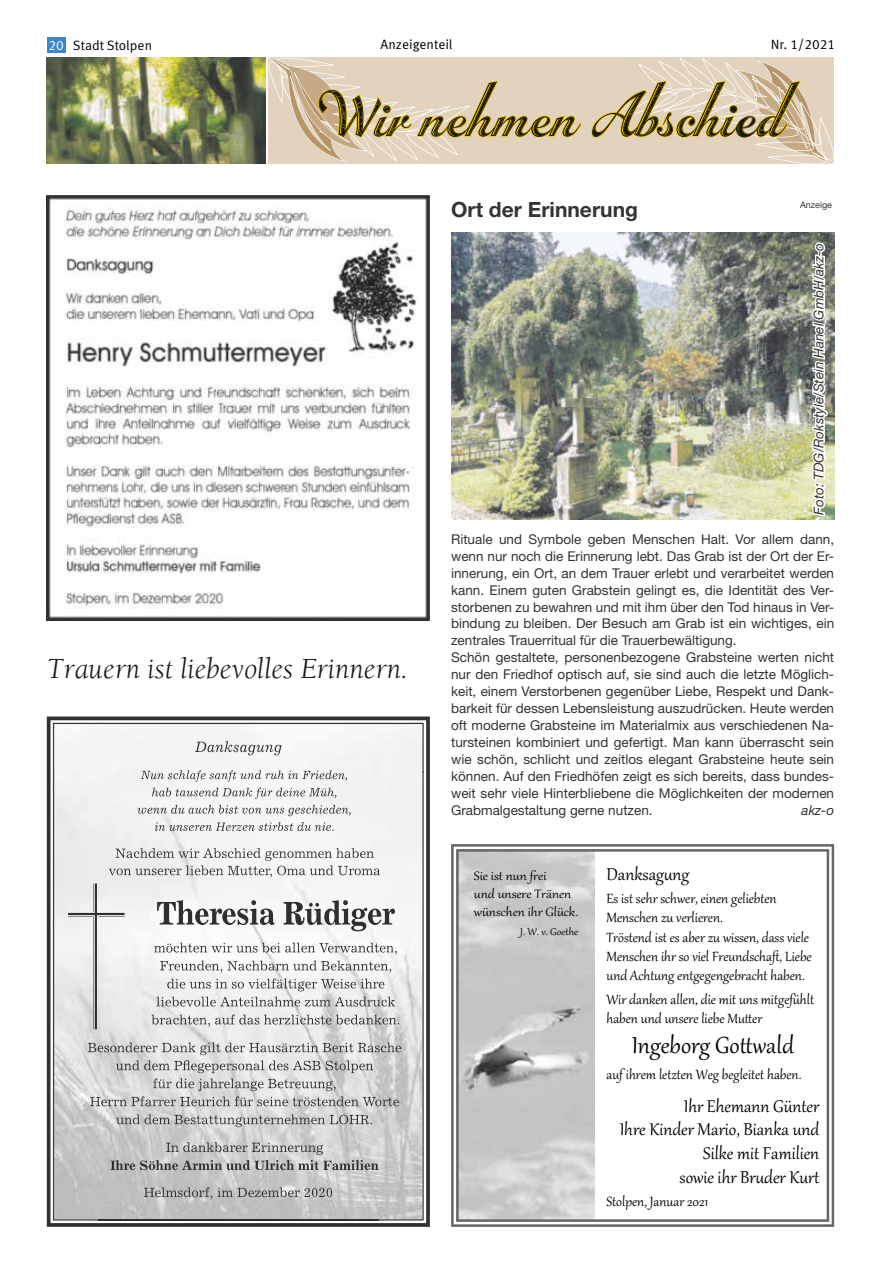
<style>
.page{position:relative;width:881px;height:1263px;background:#fff}
.page>*{position:absolute;margin:0;border:0;box-sizing:border-box;transform-origin:0 0}
.t1{font:italic 30px "Berkeley";color:#1a1a18}
.t2{font:28.5px "Gabriola";color:#000}
.t3{font:21px/23.7px "Gabriola";color:#000;text-align:right}
.t4{font:700 21px "Helvetica Neue LT";color:#333}
.t5{font:16.5px/19.2px "Gabriola";color:#000}
.t6{font:15px/18px "Gabriola";color:#000;scale:1.1 1}
.t7{font:13.5px/17px "Helvetica Neue LT Roman 7";color:#333}
.t8{font:italic 13.5px "Helvetica Neue LT";color:#333}
.t9{font:13.5px "Meta Pro Norm 20";color:#000}
.t10{font:12px "Gabriola";color:#000;scale:1.1 1}
.t11{font:9px "Helvetica Neue LT Roman 7";color:#333}
.s1{color:#fff}
</style>
<div class="page">
<div style="left:47px;top:37px;width:18px;height:15px;background:#3c87c8"></div>
<img style="left:47px;top:196px;width:382px;height:425px">
<svg style="left:451px;top:844px;width:382px;height:383px"></svg>
<svg style="left:456px;top:849px;width:372px;height:373px"></svg>
<svg style="left:47px;top:716px;width:382px;height:511px"></svg>
<svg style="left:99px;top:773px;width:278px;height:446px"></svg>
<div style="left:53px;top:723px;width:370px;height:50px;background:#f5f5f5"></div>
<img style="left:53px;top:772px;width:46px;height:448px">
<img style="left:377px;top:772px;width:46px;height:448px">
<img style="left:98px;top:1219px;width:280px;height:1px">
<img style="left:195px;top:741px;width:86px;height:14px">
<img style="left:141px;top:770px;width:207px;height:12px">
<img style="left:152px;top:788px;width:189px;height:11px">
<img style="left:137px;top:805px;width:218px;height:11px">
<img style="left:155px;top:822px;width:178px;height:9px">
<img style="left:115px;top:848px;width:263px;height:13px">
<img style="left:109px;top:865px;width:271px;height:13px">
<img style="left:157px;top:900px;width:238px;height:31px">
<img style="left:154px;top:942px;width:243px;height:13px">
<img style="left:160px;top:960px;width:235px;height:13px">
<img style="left:167px;top:978px;width:221px;height:13px">
<img style="left:156px;top:996px;width:239px;height:10px">
<img style="left:151px;top:1014px;width:248px;height:13px">
<img style="left:88px;top:1042px;width:313px;height:13px">
<img style="left:116px;top:1060px;width:261px;height:13px">
<img style="left:153px;top:1078px;width:187px;height:13px">
<img style="left:90px;top:1096px;width:313px;height:10px">
<img style="left:116px;top:1114px;width:256px;height:13px">
<img style="left:166px;top:1142px;width:157px;height:13px">
<img style="left:110px;top:1160px;width:268px;height:10px">
<img style="left:144px;top:1187px;width:188px;height:12px">
<div style="left:47px;top:57px;width:786px;height:107px;background:#e3d3be"></div>
<img style="left:47px;top:57px;width:219px;height:107px">
<hr style="left:266px;top:57px;width:2px;height:107px;background:#fff">
<svg style="left:268px;top:57px;width:313px;height:105px"></svg>
<svg style="left:591px;top:57px;width:242px;height:107px"></svg>
<img style="left:451px;top:232px;width:382px;height:287px">
<svg style="left:811px;top:242px;width:16px;height:275px"></svg>
<img style="left:735px;top:116px;width:25px;height:22px">
<p class="t9" style="left:48px;top:35px;width:105px"><span class="s1">20</span> Stadt Stolpen</p>
<p class="t9" style="left:380px;top:34px;width:73px">Anzeigenteil</p>
<p class="t9" style="left:770px;top:34px;width:66px">Nr. 1/2021</p>
<h3 class="t4" style="left:451px;top:197px;width:188px">Ort der Erinnerung</h3>
<p class="t11" style="left:799px;top:200px;width:33px">Anzeige</p>
<h1 class="t1" style="left:47px;top:653px;width:363px">Trauern ist liebevolles Erinnern.</h1>
<p class="t8" style="left:810px;top:515px;width:273px;rotate:-90deg">Foto: TDG/Rokstyle/Stein Hanel GmbH/akz-o</p>
<p class="t7" style="left:451px;top:530px;width:384px">Rituale und Symbole geben Menschen Halt. Vor allem dann, wenn nur noch die Erinnerung lebt. Das Grab ist der Ort der Er&shy;innerung, ein Ort, an dem Trauer erlebt und verarbeitet werden kann. Einem guten Grabstein gelingt es, die Identität des Ver&shy;storbenen zu bewahren und mit ihm über den Tod hinaus in Ver&shy;bindung zu bleiben. Der Besuch am Grab ist ein wichtiges, ein zentrales Trauerritual für die Trauerbewältigung.<br>Schön gestaltete, personenbezogene Grabsteine werten nicht nur den Friedhof optisch auf, sie sind auch die letzte Möglich&shy;keit, einem Verstorbenen gegenüber Liebe, Respekt und Dank&shy;barkeit für dessen Lebensleistung auszudrücken. Heute werden oft moderne Grabsteine im Materialmix aus verschiedenen Na&shy;tursteinen kombiniert und gefertigt. Man kann überrascht sein wie schön, schlicht und zeitlos elegant Grabsteine heute sein können. Auf den Friedhöfen zeigt es sich bereits, dass bundes&shy;weit sehr viele Hinterbliebene die Möglichkeiten der modernen Grabmalgestaltung gerne nutzen.</p>
<p class="t8" style="left:801px;top:802px;width:34px">akz-o</p>
<p class="t6" style="left:474px;top:866px;width:96px">Sie ist nun frei<br>und unsere Tränen wünschen ihr Glück.</p>
<p class="t10" style="left:520px;top:924px;width:54px">J. W. v. Goethe</p>
<h3 class="t3" style="left:606px;top:861px;width:84px">Danksagung</h3>
<p class="t5" style="left:606px;top:888px;width:206px">Es ist sehr schwer, einen geliebten Menschen zu verlieren.<br>Tröstend ist es aber zu wissen, dass viele Menschen ihr so viel Freundschaft, Liebe und Achtung entgegengebracht haben.</p>
<p class="t5" style="left:606px;top:988px;width:209px">Wir danken allen, die mit uns mitgefühlt haben und unsere liebe Mutter</p>
<h2 class="t2" style="left:631px;top:1026px;width:164px">Ingeborg Gottwald</h2>
<p class="t5" style="left:606px;top:1064px;width:196px">auf ihrem letzten Weg begleitet haben.</p>
<h3 class="t3" style="left:619px;top:1092px;width:201px">Ihr Ehemann Günter<br>Ihre Kinder Mario, Bianka und<br>Silke mit Familien<br>sowie ihr Bruder Kurt</h3>
<p class="t5" style="left:606px;top:1191px;width:103px">Stolpen, Januar 2021</p>
</div>
